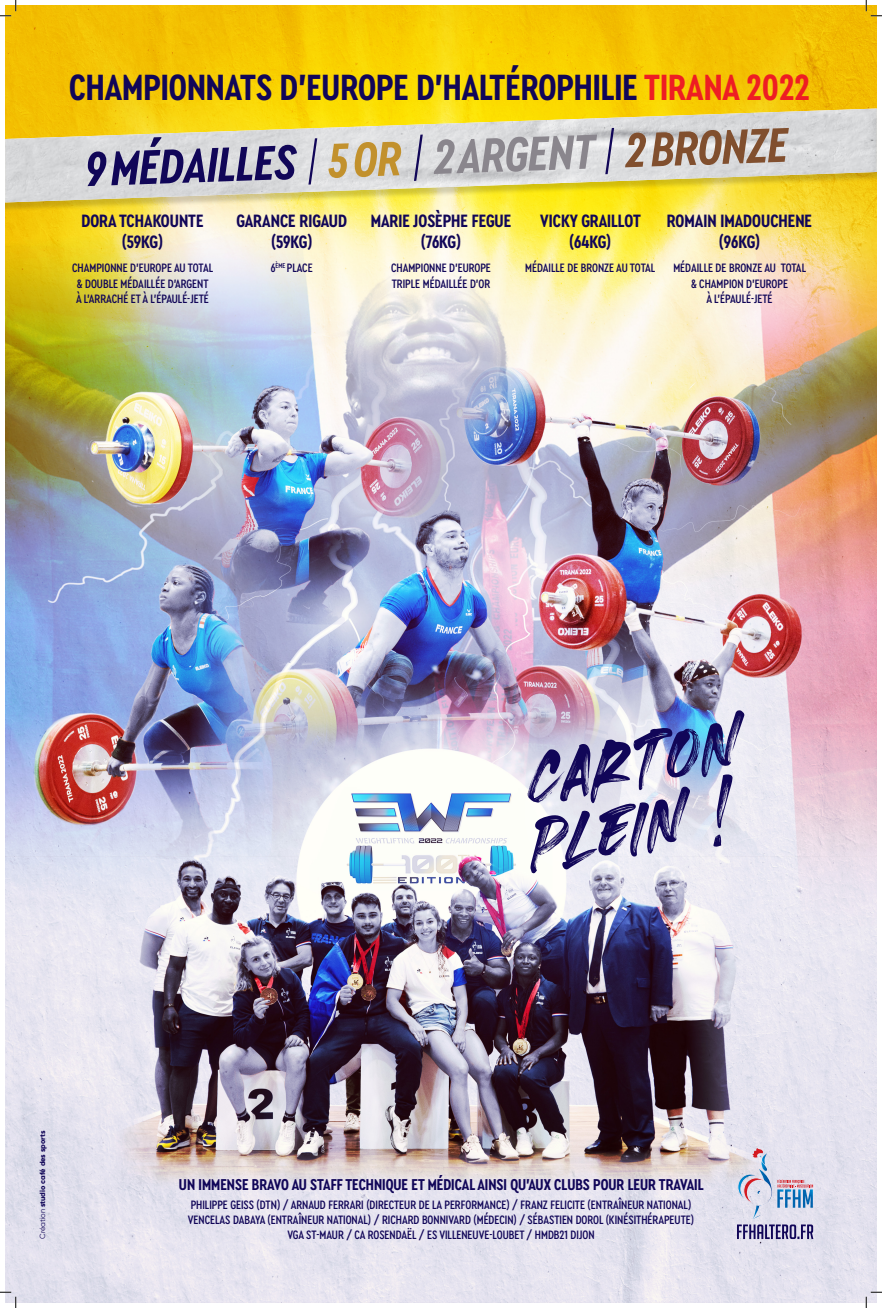
<style>
.page{position:relative;width:882px;height:1308px;background:#fff}
.page>*{position:absolute;margin:0;border:0;box-sizing:border-box;transform-origin:0 0}
.t1{font:italic 102.6px "Heaters";color:#110658}
.t2{font:italic 700 51px "Cera Condensed Pro";color:#110658}
.t3{font:700 38.25px "Cera Condensed Pro";color:#110658}
.t4{font:700 18.75px/21px "Cera Condensed Pro";color:#110658;text-align:center}
.t5{font:700 16.5px "Cera Condensed Pro";color:#110658}
.t6{font:500 12.75px/15.8px "Cera Condensed Pro";color:#110658;text-align:center}
.t7{font:800 7.5px "Gilroy";color:#110658}
.s1{color:#ee1d23}
.s2{font-weight:300}
.s3{color:#c2912d}
.s4{color:#8a868d}
.s5{color:#814f2e}
.s6{font-weight:400}
</style>
<div class="page">
<img style="left:6px;top:5px;width:870px;height:1297px">
<div style="left:5px;top:109px;width:872px;height:103px;background:#231f20;opacity:.2"></div>
<img style="left:5px;top:108px;width:872px;height:94px">
<img style="left:467px;top:637px;width:338px;height:312px">
<svg style="left:738px;top:1147px;width:75px;height:71px;background:#cbccde"></svg>
<svg style="left:737px;top:1224px;width:76px;height:14px"></svg>
<svg style="left:0;top:0;width:17px;height:17px"></svg>
<svg style="left:0;top:1291px;width:17px;height:16px"></svg>
<svg style="left:866px;top:0;width:16px;height:17px"></svg>
<svg style="left:866px;top:1291px;width:16px;height:16px"></svg>
<p class="t3" style="left:69px;top:62px;width:742px">CHAMPIONNATS D’EUROPE D’HALTÉROPHILIE <span class="s1">TIRANA 2022</span></p>
<p class="t2" style="left:84px;top:135px;width:704px;rotate:-2deg">9 MÉDAILLES <span class="s2">|</span> <span class="s3">5 OR</span> <span class="s2">|</span> <span class="s4">2 ARGENT</span> <span class="s2">|</span> <span class="s5">2 BRONZE</span></p>
<p class="t4" style="left:81px;top:209px;width:124px">DORA TCHAKOUNTE (59KG)</p>
<p class="t6" style="left:72px;top:259px;width:143px">CHAMPIONNE D’EUROPE AU TOTAL &amp; DOUBLE MÉDAILLÉE D’ARGENT<br>À L’ARRACHÉ ET À L’ÉPAULÉ-JETÉ</p>
<p class="t4" style="left:371px;top:209px;width:142px">MARIE JOSÈPHE FEGUE (76KG)</p>
<p class="t6" style="left:391px;top:259px;width:101px">CHAMPIONNE D’EUROPE</p>
<p class="t6" style="left:392px;top:275px;width:100px">TRIPLE MÉDAILLÉE D’OR</p>
<p class="t4" style="left:236px;top:209px;width:112px">GARANCE RIGAUD (59KG)</p>
<p class="t6" style="left:271px;top:259px;width:43px">6<sup>ÈME</sup> PLACE</p>
<p class="t4" style="left:540px;top:209px;width:102px">VICKY GRAILLOT (64KG)</p>
<p class="t6" style="left:525px;top:259px;width:132px">MÉDAILLE DE BRONZE AU TOTAL</p>
<p class="t4" style="left:667px;top:209px;width:147px">ROMAIN IMADOUCHENE (96KG)</p>
<p class="t6" style="left:673px;top:259px;width:134px">MÉDAILLE DE BRONZE AU TOTAL &amp; CHAMPION D’EUROPE<br>À L’ÉPAULÉ-JETÉ</p>
<p class="t7" style="left:38px;top:1238px;width:110px;rotate:-90deg"><span class="s6">Création</span> studio café des sports</p>
<p class="t1" style="left:515px;top:739px;width:216px;rotate:-10deg">CARTON</p>
<p class="t1" style="left:518px;top:805px;width:210px;rotate:-10deg">PLEIN !</p>
<p class="t5" style="left:179px;top:1172px;width:526px">UN IMMENSE BRAVO AU STAFF TECHNIQUE ET MÉDICAL AINSI QU’AUX CLUBS POUR LEUR TRAVAIL</p>
<p class="t6" style="left:188px;top:1196px;width:508px;line-height:15px;text-align:left">PHILIPPE GEISS (DTN) / ARNAUD FERRARI (DIRECTEUR DE LA PERFORMANCE) / FRANZ FELICITE (ENTRAÎNEUR NATIONAL)<br>VENCELAS DABAYA (ENTRAÎNEUR NATIONAL) / RICHARD BONNIVARD (MÉDECIN) / SÉBASTIEN DOROL (KINÉSITHÉRAPEUTE)</p>
<p class="t6" style="left:287px;top:1226px;width:309px">VGA ST-MAUR / CA ROSENDAËL / ES VILLENEUVE-LOUBET / HMDB21 DIJON</p>
</div>
